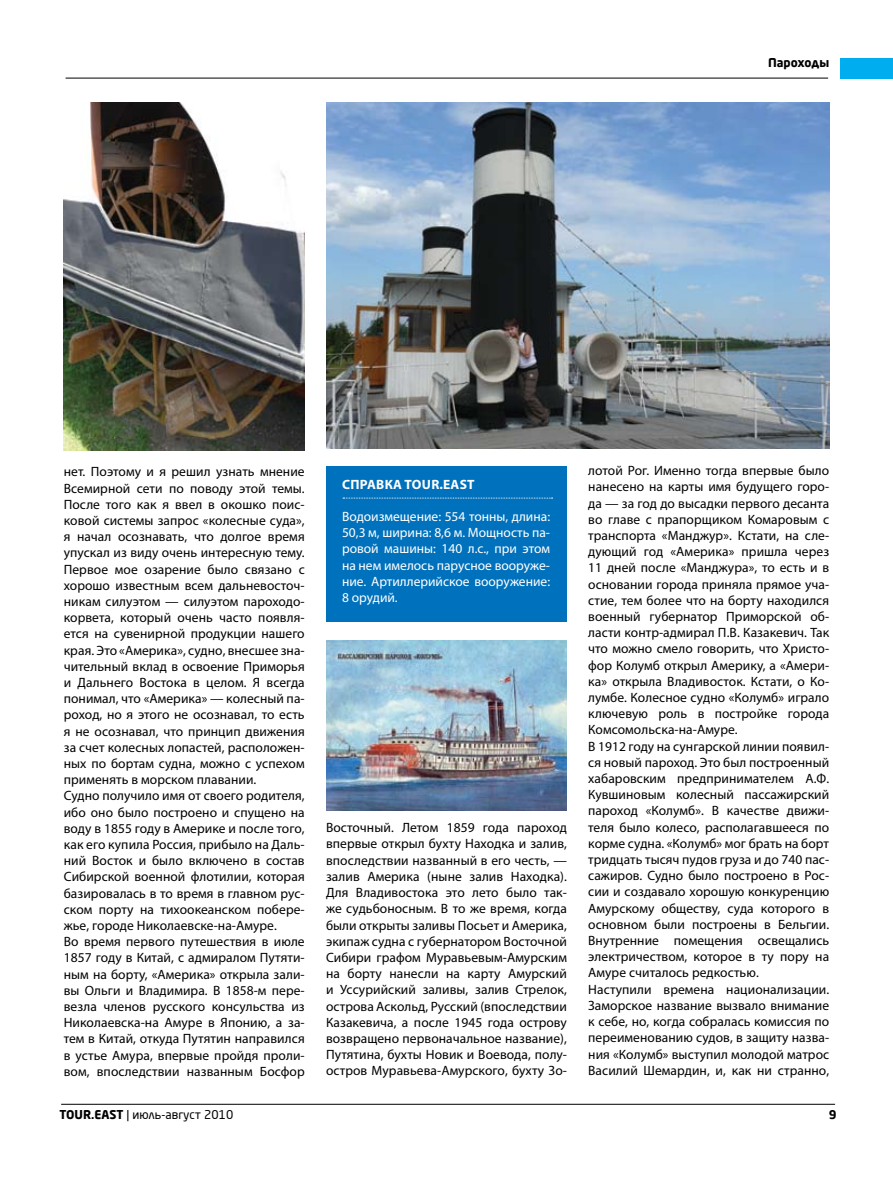
<style>
.page{position:relative;width:893px;height:1178px;background:#fff}
.page>*{position:absolute;margin:0;border:0;box-sizing:border-box;transform-origin:0 0}
.t1{font:13.5px/16.2px "Myriad Pro";letter-spacing:.005em;color:#000}
.t2{font:13.5px/16.2px "Myriad Pro";color:#fff;text-align:justify}
.t3{font:700 13.5px "Myriad Pro";letter-spacing:.02em;color:#fff}
.t4{font:700 12px "Neo Sans Pro";color:#000}
.t5{font:12px "Neo Sans Pro";color:#000}
</style>
<div class="page">
<hr style="left:61px;top:1104px;width:774px;height:1px;background:#000">
<hr style="left:66px;top:78px;width:762px;height:1px;background:#000">
<div style="left:840px;top:58px;width:53px;height:20px;background:#00aeef"></div>
<div style="left:326px;top:466px;width:241px;height:155px;background:#0071bc"></div>
<img style="left:326px;top:102px;width:503px;height:346px">
<img style="left:64px;top:102px;width:241px;height:349px">
<svg style="left:343px;top:498px;width:210px;height:1px"></svg>
<img style="left:326px;top:640px;width:240px;height:170px">
<p class="t4" style="left:768px;top:55px;width:63px">Пароходы</p>
<p class="t1" style="left:64px;top:463px;width:242px">нет. Поэтому и я решил узнать мнение Всемирной сети по поводу этой темы.<br>После того как я ввел в окошко поис&shy;ковой системы запрос «колесные суда», я начал осознавать, что долгое время упускал из виду очень интересную тему.<br>Первое мое озарение было связано с хорошо известным всем дальневосточ&shy;никам силуэтом — силуэтом пароходо&shy;корвета, который очень часто появля&shy;ется на сувенирной продукции нашего края. Это «Америка», судно, внесшее зна&shy;чительный вклад в освоение Приморья и Дальнего Востока в целом. Я всегда понимал, что «Америка» — колесный па&shy;роход, но я этого не осознавал, то есть я не осознавал, что принцип движения за счет колесных лопастей, расположен&shy;ных по бортам судна, можно с успехом применять в морском плавании.<br>Судно получило имя от своего родителя, ибо оно было построено и спущено на воду в 1855 году в Америке и после того, как его купила Россия, прибыло на Даль&shy;ний Восток и было включено в состав Сибирской военной флотилии, которая базировалась в то время в главном рус&shy;ском порту на тихоокеанском побере&shy;жье, городе Николаевске-на-Амуре.<br>Во время первого путешествия в июле 1857 году в Китай, с адмиралом Путяти&shy;ным на борту, «Америка» открыла зали&shy;вы Ольги и Владимира. В 1858-м пере&shy;везла членов русского консульства из Николаевска-на Амуре в Японию, а за&shy;тем в Китай, откуда Путятин направился в устье Амура, впервые пройдя проли&shy;вом, впоследствии названным Босфор</p>
<p class="t3" style="left:342px;top:475px;width:35px">СПРАВКА</p>
<p class="t3" style="left:405px;top:475px;width:55px">TOUR.EAST</p>
<p class="t2" style="left:342px;top:508px;width:210px">Водоизмещение: 554 тонны, длина:<br>50,3 м, ширина: 8,6 м. Мощность па&shy;ровой машины: 140 л.с., при этом на нем имелось парусное вооруже&shy;ние. Артиллерийское вооружение:<br>8 орудий.</p>
<p class="t1" style="left:326px;top:819px;width:242px;text-align:justify">Восточный. Летом 1859 года пароход впервые открыл бухту Находка и залив, впоследствии названный в его честь, — залив Америка (ныне залив Находка).<br>Для Владивостока это лето было так&shy;же судьбоносным. В то же время, когда были открыты заливы Посьет и Америка, экипаж судна с губернатором Восточной Сибири графом Муравьевым-Амурским на борту нанесли на карту Амурский и Уссурийский заливы, залив Стрелок, острова Аскольд, Русский (впоследствии Казакевича, а после 1945 года острову возвращено первоначальное название), Путятина, бухты Новик и Воевода, полу&shy;остров Муравьева-Амурского, бухту Зо-</p>
<p class="t1" style="left:588px;top:462px;width:242px">лотой Рог. Именно тогда впервые было нанесено на карты имя будущего горо&shy;да — за год до высадки первого десанта во главе с прапорщиком Комаровым с транспорта «Манджур». Кстати, на сле&shy;дующий год «Америка» пришла через 11 дней после «Манджура», то есть и в основании города приняла прямое уча&shy;стие, тем более что на борту находился военный губернатор Приморской об&shy;ласти контр-адмирал П.В. Казакевич. Так что можно смело говорить, что Христо&shy;фор Колумб открыл Америку, а «Амери&shy;ка» открыла Владивосток. Кстати, о Ко&shy;лумбе. Колесное судно «Колумб» играло ключевую роль в постройке города Комсомольска-на-Амуре.<br>В 1912 году на сунгарской линии появил&shy;ся новый пароход. Это был построенный хабаровским предпринимателем А.Ф.<br>Кувшиновым колесный пассажирский пароход «Колумб». В качестве движи&shy;теля было колесо, располагавшееся по корме судна. «Колумб» мог брать на борт тридцать тысяч пудов груза и до 740 пас&shy;сажиров. Судно было построено в Рос&shy;сии и создавало хорошую конкуренцию Амурскому обществу, суда которого в основном были построены в Бельгии.<br>Внутренние помещения освещались электричеством, которое в ту пору на Амуре считалось редкостью.<br>Наступили времена национализации.<br>Заморское название вызвало внимание к себе, но, когда собралась комиссия по переименованию судов, в защиту назва&shy;ния «Колумб» выступил молодой матрос Василий Шемардин, и, как ни странно,</p>
<p class="t4" style="left:60px;top:1107px;width:9px">TOUR</p>
<p class="t4" style="left:91px;top:1107px;width:12px">.EAST</p>
<p class="t5" style="left:127px;top:1107px;width:108px">| июль-август 2010</p>
<p class="t4" style="left:829px;top:1107px;width:9px">9</p>
</div>
